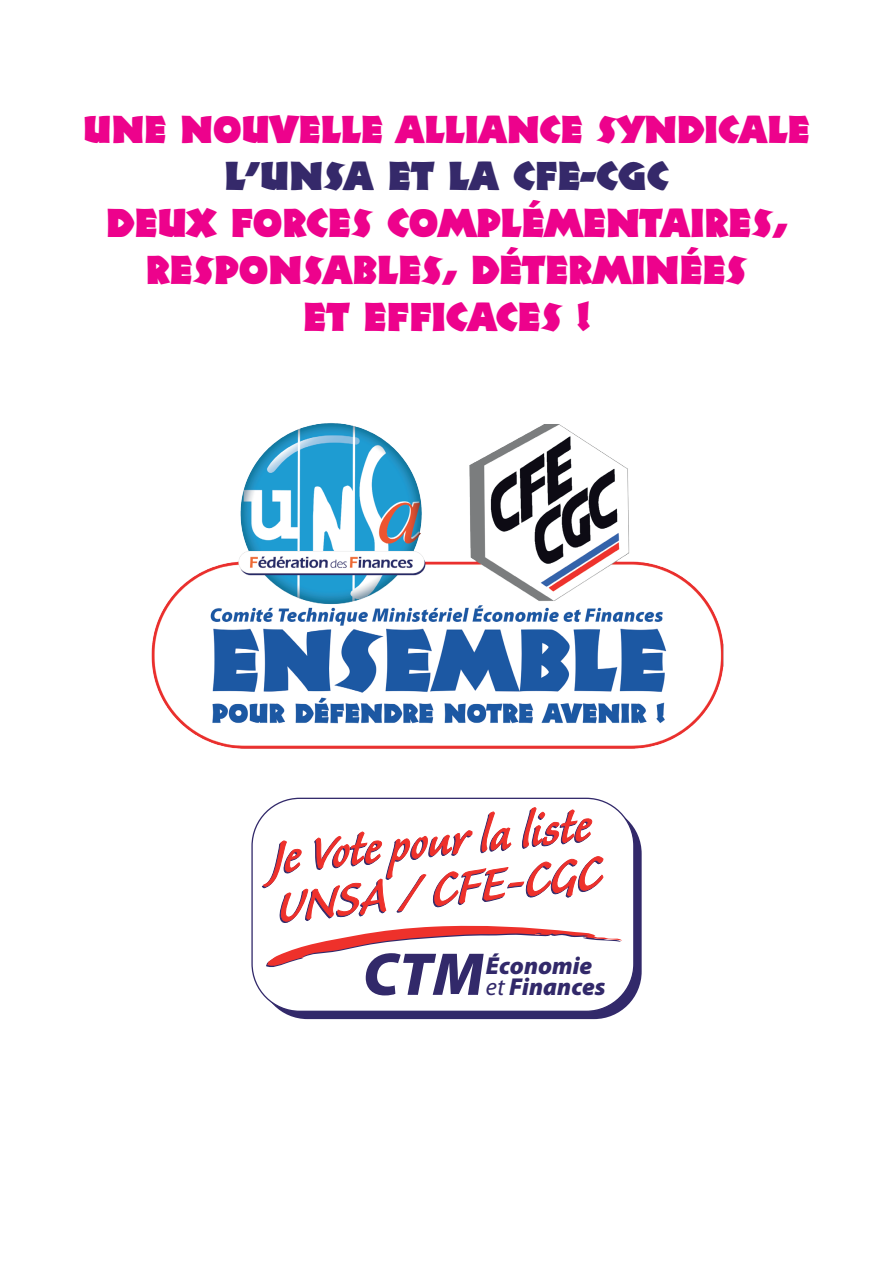
<style>
.page{position:relative;width:893px;height:1263px;background:#fff}
.page>*{position:absolute;margin:0;border:0;box-sizing:border-box;transform-origin:0 0}
.t1{font:italic 900 60.9px "Myriad Pro";color:#32296a}
.t2{font:59.85px/49.1px "Caliban Std";color:#ee312b}
.t3{font:39px/46.8px "Neuland LT Std";color:#ed028c;text-align:center}
.t4{font:39px "Neuland LT Std";color:#35296a}
.t5{font:37.5px "Neuland LT Std";color:#ed028c}
.t6{font:italic 900 24.45px/21px "Myriad Pro";color:#32296a}
.s1{font-weight:400}
</style>
<div class="page">
<div style="left:260px;top:806px;width:382px;height:213px;background:#32296a;border-radius:48px"></div>
<div style="left:252px;top:798px;width:382px;height:213px;background:#fff;border-radius:48px"></div>
<div style="left:251px;top:798px;width:383px;height:214px;border:1px solid #32296a;border-radius:48px"></div>
<svg style="left:262px;top:807px;width:360px;height:161px"></svg>
<img style="left:151px;top:423px;width:573px;height:326px">
<p class="t5" style="left:83px;top:107px;width:728px">UNE NOUVELLE ALLIANCE SYNDICALE</p>
<p class="t4" style="left:224px;top:153px;width:445px">L’UNSA ET LA CFE-CGC</p>
<p class="t3" style="left:106px;top:200px;width:683px">DEUX FORCES COMPLÉMENTAIRES,<br>RESPONSABLES, DÉTERMINÉES<br>ET EFFICACES !</p>
<h2 class="t2" style="left:270px;top:835px;width:327px;rotate:-6deg">Je Vote pour la liste<br>UNSA / CFE-CGC</h2>
<h1 class="t1" style="left:363px;top:940px;width:123px">CTM</h1>
<p class="t6" style="left:486px;top:955px;width:121px">Économie <span class="s1">et</span> Finances</p>
</div>
